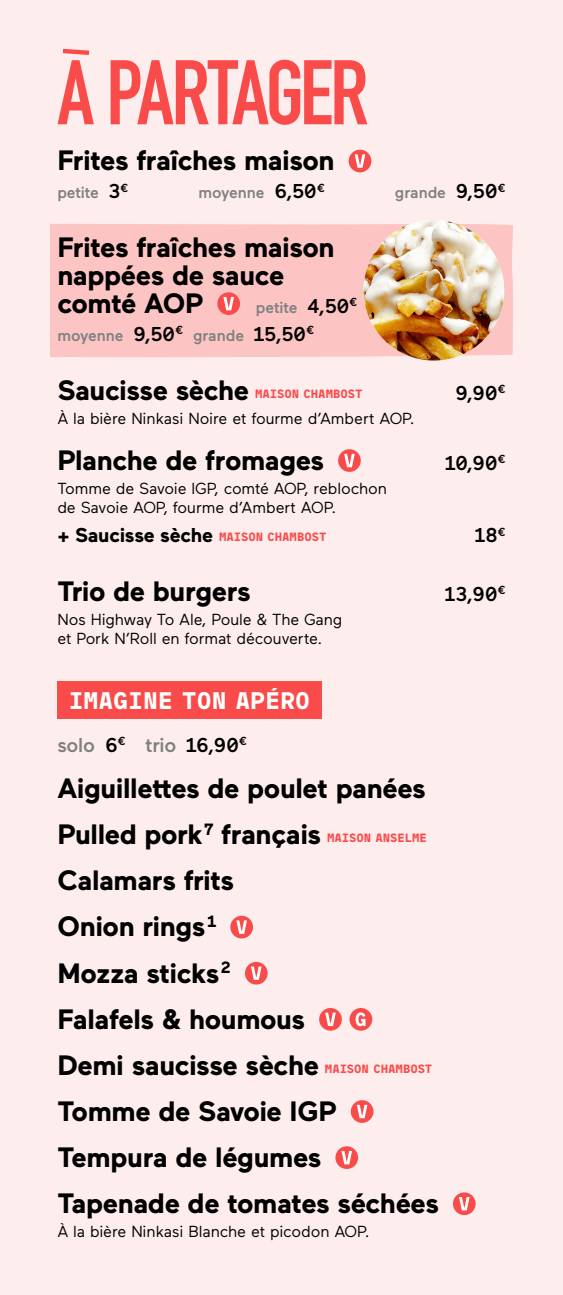
<style>
.page{position:relative;width:563px;height:1295px;background:#fff}
.page>*{position:absolute;margin:0;border:0;box-sizing:border-box;transform-origin:0 0}
.t1{font:90px "DIN Engschrift Alternate";letter-spacing:-.035em;color:#fa4b4b}
.t2{font:700 28px/46.1px "Maax";letter-spacing:-.02em;color:#000}
.t3{font:700 24px "Maax Mono";color:#fff}
.t4{font:700 20px "Maax";letter-spacing:-.015em;color:#000}
.t5{font:500 20px "Maax";letter-spacing:-.02em;color:#000}
.t6{font:500 20px "Maax";letter-spacing:-.01em;color:#808080}
.t7{font:16px/19.2px "Maax";letter-spacing:-.01em;color:#000}
.t8{font:500 16px/28px "Maax";letter-spacing:-.005em;color:#808080}
.t9{font:700 12px "Maax Mono";letter-spacing:-.01em;color:#fa4b4b}
.s1{font-size:20px;color:#000}
.s2{font-family:"Maax Mono";font-size:12px;color:#fa4b4b}
.s3{color:#000}
</style>
<div class="page">
<div style="left:0;top:0;width:562px;height:1295px;background:#feeded"></div>
<div style="left:50px;top:223px;width:463px;height:135px;background:#fdc4c4"></div>
<img style="left:363px;top:220px;width:141px;height:141px;border-radius:70px">
<div style="left:348px;top:150px;width:23px;height:22px;background:#fa4b4b;border-radius:50%"></div>
<svg style="left:354px;top:154px;width:11px;height:14px"></svg>
<div style="left:217px;top:292px;width:23px;height:23px;background:#fa4b4b;border-radius:50%"></div>
<svg style="left:223px;top:297px;width:11px;height:13px"></svg>
<div style="left:338px;top:449px;width:22px;height:23px;background:#fa4b4b;border-radius:50%"></div>
<svg style="left:344px;top:454px;width:10px;height:13px"></svg>
<div style="left:57px;top:682px;width:264px;height:37px;background:#fa4b4b"></div>
<div style="left:230px;top:916px;width:23px;height:22px;background:#fa4b4b;border-radius:50%"></div>
<svg style="left:236px;top:920px;width:11px;height:14px"></svg>
<div style="left:245px;top:962px;width:22px;height:23px;background:#fa4b4b;border-radius:50%"></div>
<svg style="left:251px;top:967px;width:10px;height:13px"></svg>
<div style="left:319px;top:1008px;width:23px;height:23px;background:#fa4b4b;border-radius:50%"></div>
<svg style="left:325px;top:1013px;width:11px;height:13px"></svg>
<div style="left:349px;top:1008px;width:23px;height:23px;background:#fa4b4b;border-radius:50%"></div>
<svg style="left:355px;top:1012px;width:10px;height:14px"></svg>
<svg style="left:350px;top:1100px;width:23px;height:23px"></svg>
<svg style="left:357px;top:1105px;width:10px;height:13px"></svg>
<div style="left:335px;top:1146px;width:23px;height:23px;background:#fa4b4b;border-radius:50%"></div>
<svg style="left:341px;top:1151px;width:11px;height:13px"></svg>
<div style="left:453px;top:1192px;width:22px;height:23px;background:#fa4b4b;border-radius:50%"></div>
<svg style="left:459px;top:1197px;width:10px;height:13px"></svg>
<svg style="left:63px;top:49px;width:26px;height:6px"></svg>
<h1 class="t1" style="left:57px;top:40px;width:312px">A PARTAGER</h1>
<p class="t2" style="left:57px;top:136px;width:279px">Frites fraîches maison</p>
<p class="t8" style="left:57px;top:178px;width:72px">petite <span class="s1">3</span><sup>€</sup></p>
<p class="t8" style="left:198px;top:178px;width:128px">moyenne <span class="s1">6,50</span><sup>€</sup></p>
<p class="t8" style="left:395px;top:178px;width:112px">grande <span class="s1">9,50</span><sup>€</sup></p>
<p class="t2" style="left:57px;top:232px;width:279px;line-height:28px">Frites fraîches maison nappées de sauce comté AOP</p>
<p class="t8" style="left:57px;top:293px;width:301px;text-indent:198px">petite <span class="s1">4,50</span><sup>€ </sup>moyenne <span class="s1">9,50</span><sup>€</sup> grande <span class="s1">15,50</span><sup>€</sup></p>
<p class="t2" style="left:57px;top:366px;width:193px">Saucisse sèche</p>
<p class="t9" style="left:255px;top:385px;width:109px">MAISON CHAMBOST</p>
<p class="t5" style="left:455px;top:380px;width:52px">9,90<sup>€</sup></p>
<p class="t7" style="left:57px;top:408px;width:359px">À la bière Ninkasi Noire et fourme d’Ambert AOP.</p>
<p class="t2" style="left:57px;top:436px;width:268px">Planche de fromages</p>
<p class="t5" style="left:445px;top:450px;width:62px">10,90<sup>€</sup></p>
<p class="t7" style="left:57px;top:478px;width:331px">Tomme de Savoie IGP, comté AOP, reblochon de Savoie AOP, fourme d’Ambert AOP.</p>
<p class="t4" style="left:57px;top:522px;width:270px">+ Saucisse sèche <span class="s2">MAISON CHAMBOST</span></p>
<p class="t5" style="left:475px;top:522px;width:32px">18<sup>€</sup></p>
<p class="t2" style="left:57px;top:567px;width:195px">Trio de burgers</p>
<p class="t5" style="left:444px;top:581px;width:62px">13,90<sup>€</sup></p>
<p class="t7" style="left:57px;top:609px;width:286px">Nos Highway To Ale, Poule &amp; The Gang et Pork N’Roll en format découverte.</p>
<p class="t3" style="left:69px;top:684px;width:243px">IMAGINE TON APÉRO</p>
<p class="t6" style="left:57px;top:732px;width:191px">solo <span class="s3">6</span><sup>€</sup> trio <span class="s3">16,90</span><sup>€</sup></p>
<p class="t2" style="left:57px;top:764px;width:370px">Aiguillettes de poulet panées<br>Pulled pork <sup>7</sup> français</p>
<p class="t9" style="left:327px;top:830px;width:101px">MAISON ANSELME</p>
<p class="t2" style="left:57px;top:856px;width:263px">Calamars frits<br>Onion rings <sup>1<br></sup>Mozza sticks <sup>2<br></sup>Falafels &amp; houmous<br>Demi saucisse sèche</p>
<p class="t9" style="left:325px;top:1060px;width:109px">MAISON CHAMBOST</p>
<p class="t2" style="left:57px;top:1087px;width:383px">Tomme de Savoie IGP<br>Tempura de légumes<br>Tapenade de tomates séchées</p>
<p class="t7" style="left:57px;top:1221px;width:314px">À la bière Ninkasi Blanche et picodon AOP.</p>
</div>
